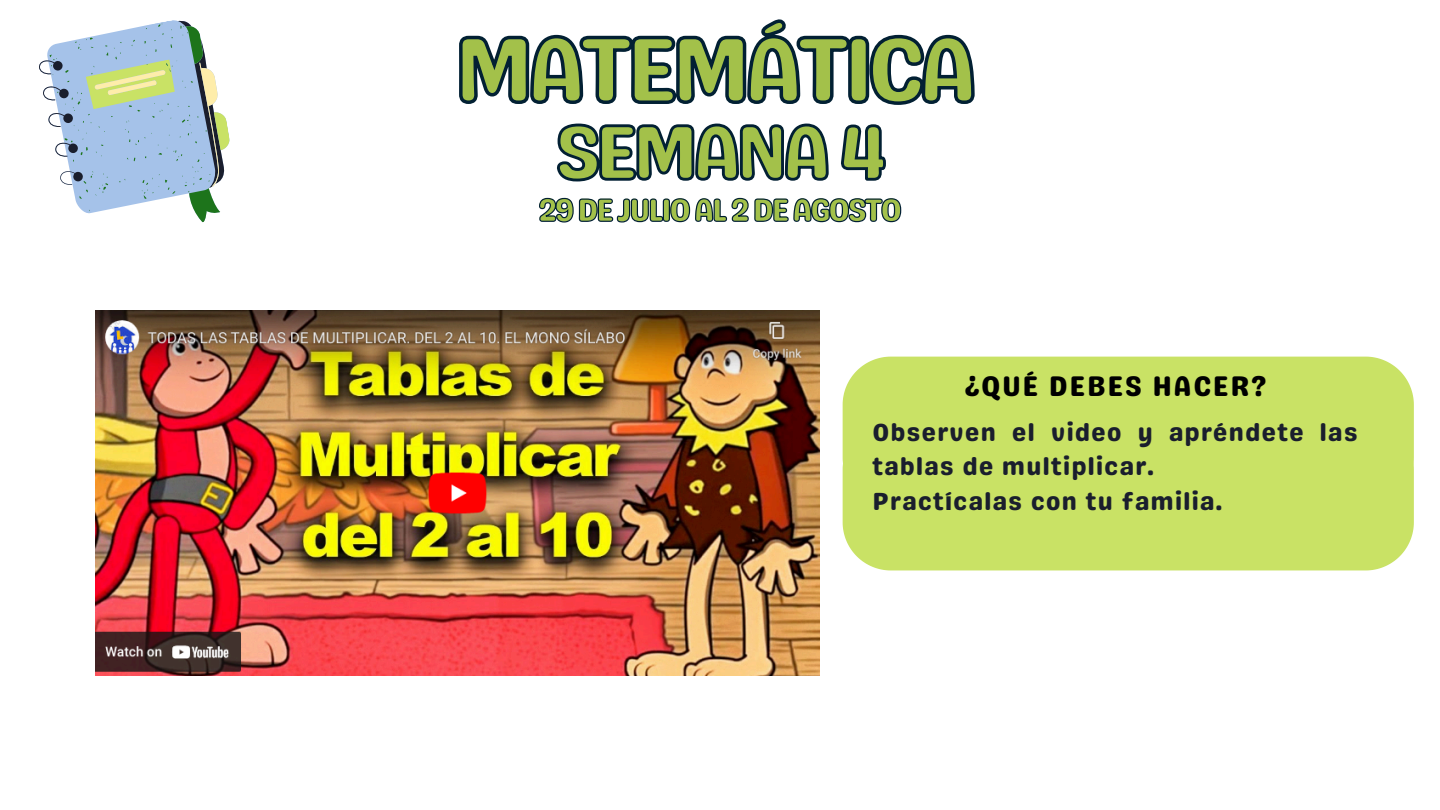
<style>
.page{position:relative;width:1440px;height:810px;background:#fff}
.page>*{position:absolute;margin:0;border:0;box-sizing:border-box;transform-origin:0 0}
.t1{font:93.3px "Genty Sans";letter-spacing:-.085em;color:#a3c14a}
.t2{font:77.2px "Genty Sans";letter-spacing:-.085em;color:#a3c14a}
.t3{font:32px "Genty Sans";letter-spacing:-.085em;color:#a3c14a}
.t4{font:28.3px "Genty Sans";letter-spacing:.055em;color:#000}
.t5{font:24.7px/34.4px "Genty Sans";letter-spacing:.055em;color:#1a1e2d}
</style>
<div class="page">
<svg style="left:39px;top:20px;width:191px;height:203px"></svg>
<img style="left:96px;top:311px;width:723px;height:364px">
<div style="left:843px;top:357px;width:571px;height:64px;background:#c9e265"></div>
<div style="left:843px;top:421px;width:571px;height:149px;background:#c9e265"></div>
<svg style="left:557px;top:123px;width:329px;height:59px"></svg>
<svg style="left:459px;top:19px;width:514px;height:86px"></svg>
<svg style="left:538px;top:197px;width:364px;height:167px"></svg>
<h1 class="t1" style="left:454px;top:14px;width:526px">MATEMÁTICA</h1>
<h2 class="t2" style="left:554px;top:106px;width:333px">SEMANA 4</h2>
<p class="t3" style="left:538px;top:191px;width:366px">29 DE JULIO AL 2 DE AGOSTO</p>
<h3 class="t4" style="left:965px;top:369px;width:302px">¿QUÉ DEBES HACER?</h3>
<p class="t5" style="left:872px;top:415px;width:487px">Observen el video y apréndete las tablas de multiplicar.</p>
<h1 class="t5" style="left:872px;top:484px;width:351px">Practícalas con tu familia.</h1>
</div>
